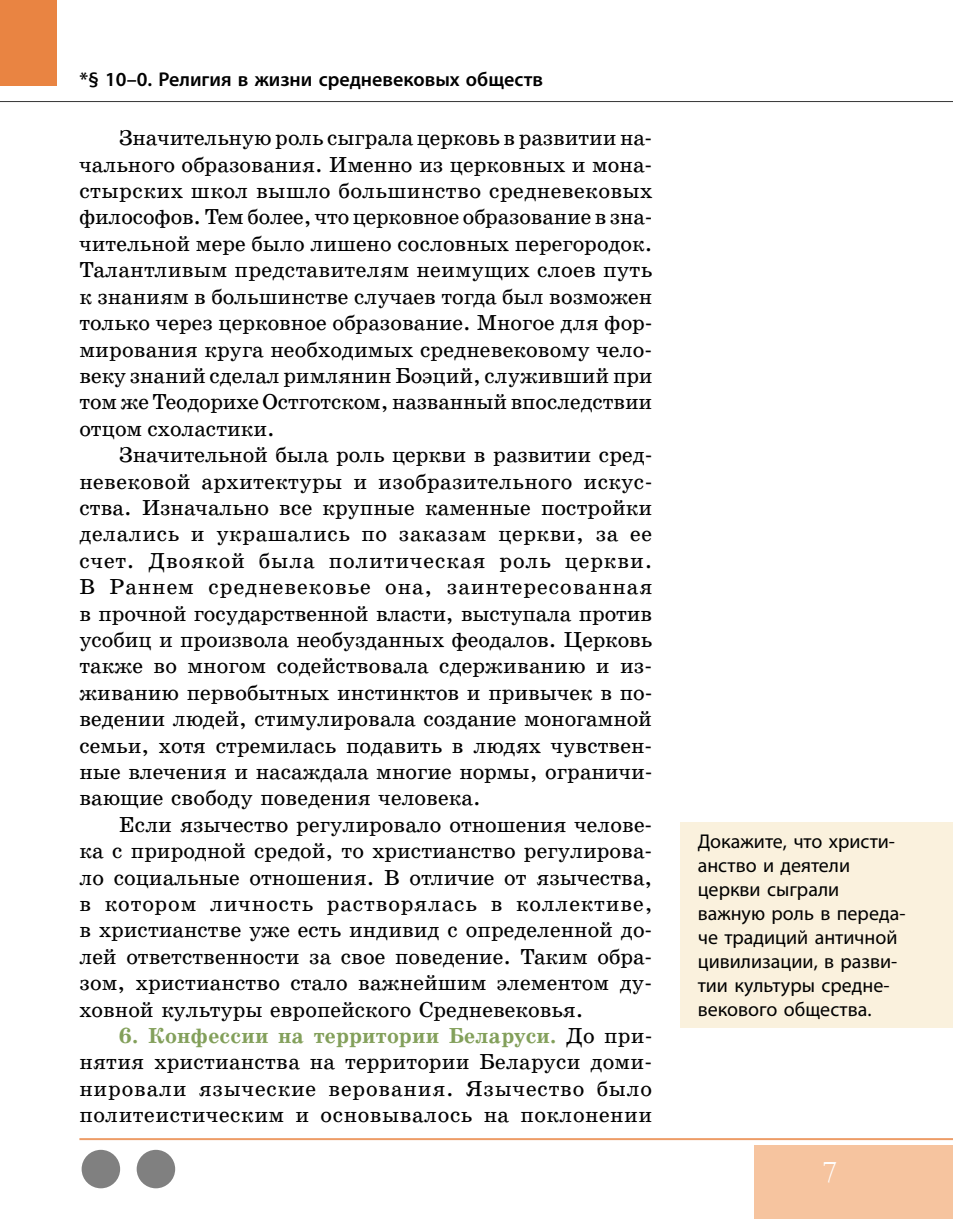
<style>
.page{position:relative;width:953px;height:1219px;background:#fff}
.page>*{position:absolute;margin:0;border:0;box-sizing:border-box;transform-origin:0 0}
.t1{font:32px "Garamond";color:#fff}
.t2{font:22px/26.4px "School Book Web";color:#000;text-align:justify}
.t3{font:20px/24px "Myriad Pro";color:#000}
.t4{font:600 20px "Myriad Pro";color:#000}
.s1{font-weight:700;color:#83a05b}
</style>
<div class="page">
<hr style="left:0;top:101px;width:952px;height:1px;background:#000">
<div style="left:0;top:0;width:57px;height:86px;background:#e98442"></div>
<div style="left:754px;top:1145px;width:198px;height:74px;background:#f6c49f"></div>
<div style="left:82px;top:1150px;width:38px;height:38px;background:#808080;border-radius:50%"></div>
<div style="left:137px;top:1150px;width:38px;height:38px;background:#808080;border-radius:50%"></div>
<hr style="left:79px;top:1138px;width:873px;height:2px;background:#e98442">
<div style="left:680px;top:822px;width:272px;height:206px;background:#faf1dd"></div>
<p class="t4" style="left:79px;top:67px;width:465px">*§ 10–0. Религия в жизни средневековых обществ</p>
<p class="t2" style="left:79px;top:125px;width:574px;text-indent:40px">Значительную роль сыграла церковь в развитии на&shy;чального образования. Именно из церковных и мона&shy;стырских школ вышло большинство средневековых философов. Тем более, что церковное образование в зна&shy;чительной мере было лишено сословных перегородок.<br>Талантливым представителям неимущих слоев путь к знаниям в большинстве случаев тогда был возможен только через церковное образование. Многое для фор&shy;мирования круга необходимых средневековому чело&shy;веку знаний сделал римлянин Боэций, служивший при том же Теодорихе Остготском, названный впоследствии отцом схоластики.</p>
<p class="t2" style="left:79px;top:442px;width:574px;text-indent:40px">Значительной была роль церкви в развитии сред&shy;невековой архитектуры и изобразительного искус&shy;ства. Изначально все крупные каменные постройки делались и украшались по заказам церкви, за ее счет. Двоякой была политическая роль церкви.<br>В Раннем средневековье она, заинтересованная в прочной государственной власти, выступала против усобиц и произвола необузданных феодалов. Церковь также во многом содействовала сдерживанию и из&shy;живанию первобытных инстинктов и привычек в по&shy;ведении людей, стимулировала создание моногамной семьи, хотя стремилась подавить в людях чувствен&shy;ные влечения и насаждала многие нормы, ограничи&shy;вающие свободу поведения человека.</p>
<p class="t2" style="left:79px;top:811px;width:574px;text-indent:40px">Если язычество регулировало отношения челове&shy;ка с природной средой, то христианство регулирова&shy;ло социальные отношения. В отличие от язычества, в котором личность растворялась в коллективе, в христианстве уже есть индивид с определенной до&shy;лей ответственности за свое поведение. Таким обра&shy;зом, христианство стало важнейшим элементом ду&shy;ховной культуры европейского Средневековья.</p>
<p class="t2" style="left:79px;top:1023px;width:574px;text-indent:40px"><span class="s1">6. Конфессии на территории Беларуси.</span> До при&shy;нятия христианства на территории Беларуси доми&shy;нировали языческие верования. Язычество было политеистическим и основывалось на поклонении</p>
<p class="t3" style="left:697px;top:829px;width:209px">Докажите, что христи&shy;анство и деятели церкви сыграли важную роль в переда&shy;че традиций античной цивилизации, в разви&shy;тии культуры средне&shy;векового общества.</p>
<h1 class="t1" style="left:822px;top:1150px;width:17px">7</h1>
</div>
